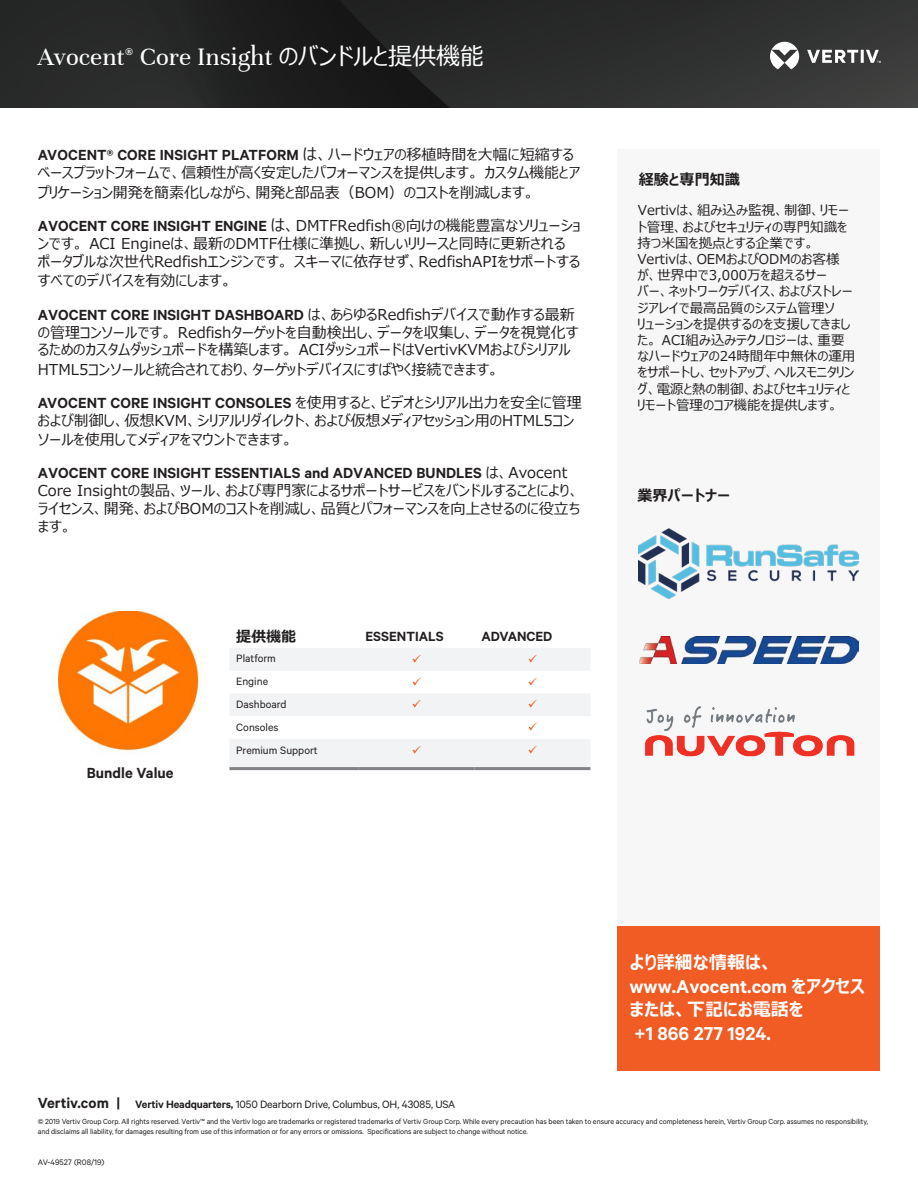
<style>
.page{position:relative;width:918px;height:1188px;background:#fff}
.page>*{position:absolute;margin:0;border:0;box-sizing:border-box;transform-origin:0 0}
.Vertiv_Header_Small{font:27px "Unna";color:#fff}
.Orange_Box_Heading{font:600 21px "Calibre";color:#fff}
.Orange_Box_Heading-2{font:700 18px "Meiryo UI";color:#fff}
.Vertiv_Body_Text{font:600 16.5px "Calibre";color:#231f20}
.Vertiv_Body_Text-2{font:15px/18.1px "Meiryo UI";color:#231f20}
.Table_Header_Black{font:600 15px "Calibre";color:#231f20}
.Gray_Column_Heading{font:700 15px "Meiryo UI";color:#231f20}
.Table_Header_Black-2{font:700 15px "Meiryo UI";color:#231f20}
.Gray_Column_Heading-2{font:13.5px/16.2px "Meiryo UI";color:#231f20}
.Footer_Address{font:12px "Calibre";letter-spacing:-.015em;color:#231f20}
.Table_Body{font:12px "Calibre";color:#231f20}
.Table_Highlight{font:12px "Calibre";color:#231f20}
.Document_ID{font:9px "Calibre";color:#231f20}
.Footer_Disclaimer{font:8.25px/9.8px "Calibre";letter-spacing:-.01em;color:#231f20}
.s1{font-family:"Meiryo UI";font-size:24px}
.s2{font-family:"Meiryo UI";font-weight:400}
.s3{font-family:"Meiryo UI";font-weight:400;font-size:15px}
.s4{font-family:"Calibre";font-weight:600;font-size:16.5px}
.s5{font-size:16.5px}
.s6{font-family:"Meiryo UI";font-weight:700;font-size:18px}
.s7{font-weight:600;font-size:16.5px}
.s8{font-weight:600}
</style>
<div class="page">
<img style="left:0;top:0;width:918px;height:108px">
<svg style="left:770px;top:42px;width:111px;height:27px"></svg>
<div style="left:617px;top:149px;width:263px;height:794px;background:#f7f7f8"></div>
<hr style="left:230px;top:767px;width:129px;height:3px;background:#808285">
<hr style="left:359px;top:767px;width:116px;height:3px;background:#808285">
<hr style="left:475px;top:767px;width:115px;height:3px;background:#808285">
<img style="left:58px;top:611px;width:141px;height:140px">
<img style="left:639px;top:637px;width:220px;height:26px">
<img style="left:645px;top:706px;width:210px;height:51px">
<img style="left:639px;top:528px;width:220px;height:70px">
<div style="left:617px;top:927px;width:263px;height:144px;background:#f15b24"></div>
<svg style="left:230px;top:648px;width:360px;height:121px"></svg>
<p class="Vertiv_Header_Small" style="left:38px;top:42px;width:448px">Avocent<sup>®</sup> Core Insight <span class="s1">のバンドルと提供機能</span></p>
<p class="Vertiv_Body_Text" style="left:38px;top:146px;width:538px">AVOCENT® CORE INSIGHT PLATFORM <span class="s2">は、</span><span class="s3">ハードウェアの移植時間を大幅に短縮する</span></p>
<p class="Vertiv_Body_Text-2" style="left:38px;top:164px;width:544px;line-height:19.4px">ベースプラットフォームで、信頼性が高く安定したパフォーマンスを提供します。 カスタム機能とアプリケーション開発を簡素化しながら、開発と部品表（BOM）のコストを削減します。</p>
<p class="Vertiv_Body_Text-2" style="left:38px;top:217px;width:544px"><span class="s4">AVOCENT CORE INSIGHT ENGINE</span> <span class="s5">は、</span>DMTFRedfish®向けの機能豊富なソリューションです。 ACI Engineは、最新のDMTF仕様に準拠し、新しいリリースと同時に更新されるポータブルな次世代Redfishエンジンです。 スキーマに依存せず、RedfishAPIをサポートする</p>
<p class="Vertiv_Body_Text-2" style="left:38px;top:273px;width:196px">すべてのデバイスを有効にします。</p>
<p class="Vertiv_Body_Text" style="left:38px;top:305px;width:539px">AVOCENT CORE INSIGHT DASHBOARD <span class="s3">は、あらゆるRedfishデバイスで動作する最新</span></p>
<p class="Vertiv_Body_Text-2" style="left:38px;top:324px;width:542px">の管理コンソールです。 Redfishターゲットを自動検出し、データを収集し、データを視覚化するためのカスタムダッシュボードを構築します。 ACIダッシュボードはVertivKVMおよびシリアル</p>
<p class="Vertiv_Body_Text-2" style="left:38px;top:361px;width:463px">HTML5コンソールと統合されており、ターゲットデバイスにすばやく接続できます。</p>
<p class="Vertiv_Body_Text" style="left:38px;top:393px;width:546px">AVOCENT CORE INSIGHT CONSOLES <span class="s3">を使用すると、ビデオとシリアル出力を安全に管理</span></p>
<p class="Vertiv_Body_Text-2" style="left:38px;top:412px;width:538px;line-height:19.2px">および制御し、仮想KVM、シリアルリダイレクト、および仮想メディアセッション用のHTML5コンソールを使用してメディアをマウントできます。</p>
<p class="Vertiv_Body_Text" style="left:38px;top:463px;width:531px">AVOCENT CORE INSIGHT ESSENTIALS and ADVANCED BUNDLES <span class="s3">は、Avocent</span></p>
<p class="Vertiv_Body_Text-2" style="left:38px;top:483px;width:544px;line-height:17.7px;text-align:justify">Core Insightの製品、ツール、および専門家によるサポートサービスをバンドルすることにより、ライセンス、開発、およびBOMのコストを削減し、品質とパフォーマンスを向上させるのに役立ちます。</p>
<p class="Vertiv_Body_Text" style="left:87px;top:763px;width:88px">Bundle Value</p>
<p class="Table_Header_Black-2" style="left:236px;top:625px;width:61px">提供機能</p>
<p class="Table_Header_Black" style="left:366px;top:628px;width:80px">ESSENTIALS</p>
<p class="Table_Header_Black" style="left:481px;top:628px;width:73px">ADVANCED</p>
<p class="Table_Body" style="left:236px;top:652px;width:41px">Platform</p>
<p class="Table_Body" style="left:236px;top:675px;width:33px">Engine</p>
<p class="Table_Body" style="left:236px;top:697px;width:52px">Dashboard</p>
<p class="Table_Body" style="left:236px;top:720px;width:44px">Consoles</p>
<p class="Table_Highlight" style="left:236px;top:743px;width:83px">Premium Support</p>
<p class="Gray_Column_Heading" style="left:639px;top:169px;width:103px">経験と専門知識</p>
<p class="Gray_Column_Heading-2" style="left:637px;top:203px;width:220px">Vertivは、組み込み監視、制御、リモート管理、およびセキュリティの専門知識を持つ米国を拠点とする企業です。<br>Vertivは、OEMおよびODMのお客様<br>が、世界中で3,000万を超えるサー<br>バー、ネットワークデバイス、およびストレージアレイで最高品質のシステム管理ソ<br>リューションを提供するのを支援してきました。 ACI組み込みテクノロジーは、重要なハードウェアの24時間年中無休の運用をサポートし、セットアップ、ヘルスモニタリング、電源と熱の制御、およびセキュリティとリモート管理のコア機能を提供します。</p>
<p class="Gray_Column_Heading" style="left:637px;top:485px;width:95px">業界パートナー</p>
<p class="Orange_Box_Heading-2" style="left:630px;top:950px;width:145px">より詳細な情報は、</p>
<p class="Orange_Box_Heading" style="left:630px;top:974px;width:237px">www.Avocent.com <span class="s6">をアクセス</span></p>
<p class="Orange_Box_Heading-2" style="left:630px;top:997px;width:175px">または、下記にお電話を</p>
<p class="Orange_Box_Heading" style="left:634px;top:1021px;width:138px">+1 866 277 1924.</p>
<p class="Footer_Address" style="left:38px;top:1097px;width:419px"><span class="s7">Vertiv.com |</span> <span class="s8">Vertiv Headquarters,</span> 1050 Dearborn Drive, Columbus, OH, 43085, USA</p>
<p class="Footer_Disclaimer" style="left:38px;top:1117px;width:832px">© 2019 Vertiv Group Corp. All rights reserved. Vertiv™ and the Vertiv logo are trademarks or registered trademarks of Vertiv Group Corp. While every precaution has been taken to ensure accuracy and completeness herein, Vertiv Group Corp. assumes no responsibility, and disclaims all liability, for damages resulting from use of this information or for any errors or omissions. Specifications are subject to change without notice.</p>
<p class="Document_ID" style="left:38px;top:1157px;width:68px">AV-49527 (R08/19)</p>
</div>
